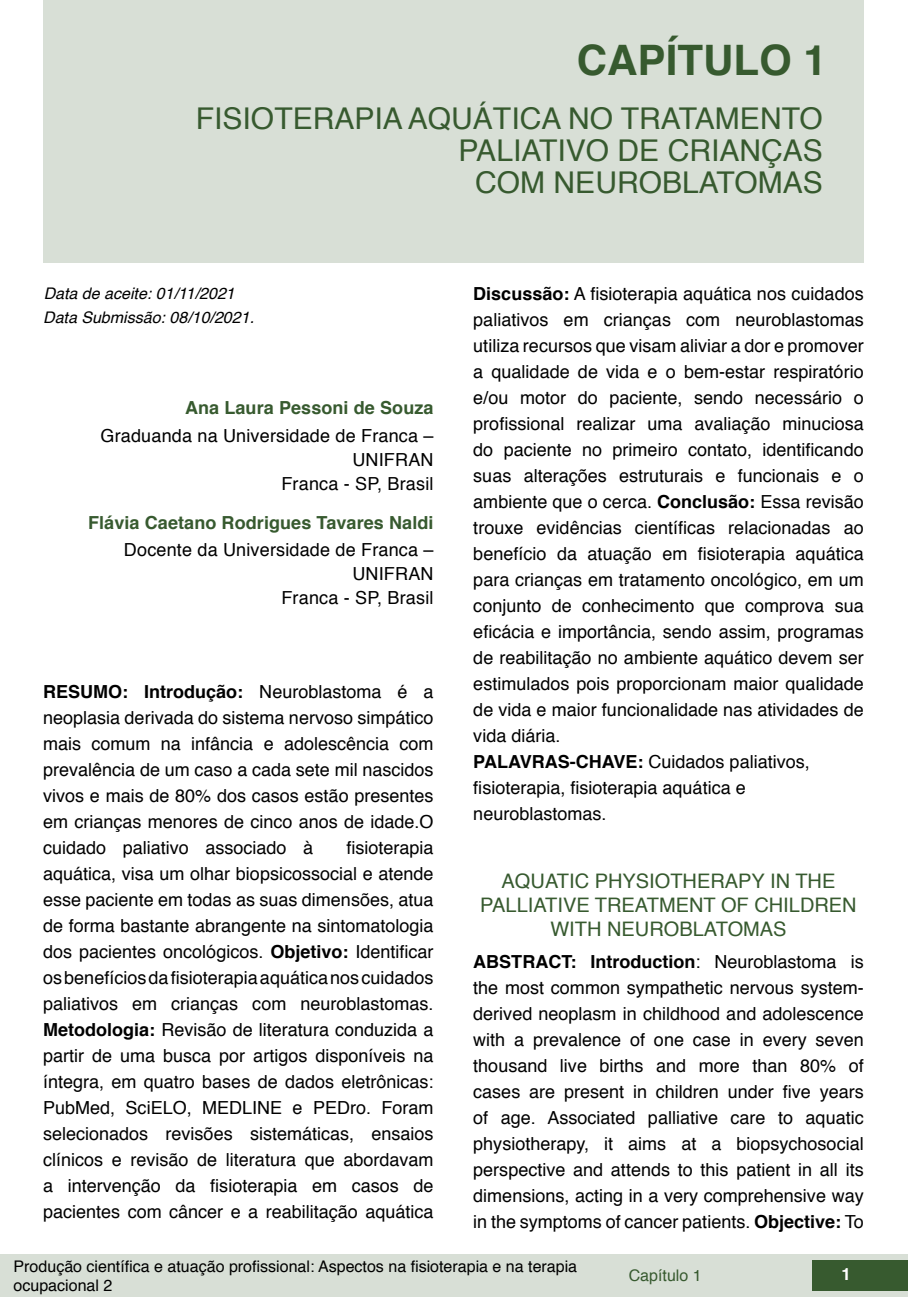
<style>
.page{position:relative;width:908px;height:1304px;background:#fff}
.page>*{position:absolute;margin:0;border:0;box-sizing:border-box;transform-origin:0 0}
.t1{font:700 42px "Helvetica";color:#375a2f}
.t2{font:30px/32px "Helvetica";color:#375a2f;text-align:right}
.t3{font:20px/24px "Helvetica";color:#375a2f;text-align:center}
.t4{font:18px/26px "Helvetica";color:#000;text-align:justify}
.t5{font:700 18px "Helvetica";letter-spacing:.005em;color:#375a2f}
.t6{font:700 16.8px "Helvetica";color:#fff}
.t7{font:16px/18.2px "Helvetica";color:#000}
.t8{font:italic 16px "Helvetica";color:#000}
.t9{font:16px "Helvetica";color:#375a2f}
.s1{font-weight:700}
</style>
<div class="page">
<div style="left:0;top:1254px;width:906px;height:43px;background:#d8dfd6"></div>
<div style="left:812px;top:1261px;width:95px;height:30px;background:#375a2f"></div>
<div style="left:44px;top:0;width:819px;height:263px;background:#d8dfd6"></div>
<h1 class="t1" style="left:576px;top:26px;width:251px">CAPÍTULO 1</h1>
<h2 class="t2" style="left:196px;top:104px;width:628px">FISIOTERAPIA AQUÁTICA NO TRATAMENTO<br>PALIATIVO DE CRIANÇAS<br>COM NEUROBLATOMAS</h2>
<p class="t8" style="left:44px;top:280px;width:192px">Data de aceite: 01/11/2021</p>
<p class="t8" style="left:43px;top:305px;width:212px">Data Submissão: 08/10/2021.</p>
<p class="t5" style="left:185px;top:393px;width:250px">Ana Laura Pessoni de Souza</p>
<p class="t4" style="left:100px;top:424px;width:334px;line-height:24px;text-align:right">Graduanda na Universidade de Franca –<br>UNIFRAN<br>Franca - SP, Brasil</p>
<p class="t5" style="left:88px;top:508px;width:347px">Flávia Caetano Rodrigues Tavares Naldi</p>
<p class="t4" style="left:124px;top:538px;width:311px;line-height:24px;text-align:right">Docente da Universidade de Franca –<br>UNIFRAN<br>Franca - SP, Brasil</p>
<p class="t4" style="left:43px;top:679px;width:392px"><span class="s1">RESUMO: Introdução:</span> Neuroblastoma é a neoplasia derivada do sistema nervoso simpático mais comum na infância e adolescência com prevalência de um caso a cada sete mil nascidos vivos e mais de 80% dos casos estão presentes em crianças menores de cinco anos de idade.O cuidado paliativo associado à</p>
<p class="t4" style="left:43px;top:835px;width:392px;text-indent:303px">fisioterapia aquática, visa um olhar biopsicossocial e atende esse paciente em todas as suas dimensões, atua de forma bastante abrangente na sintomatologia dos pacientes oncológicos. <span class="s1">Objetivo:</span> Identificar os benefícios da fisioterapia aquática nos cuidados paliativos em crianças com neuroblastomas.<br><span class="s1">Metodologia:</span> Revisão de literatura conduzida a partir de uma busca por artigos disponíveis na íntegra, em quatro bases de dados eletrônicas:<br>PubMed, SciELO, MEDLINE e PEDro. Foram selecionados revisões sistemáticas, ensaios clínicos e revisão de literatura que abordavam a intervenção da fisioterapia em casos de pacientes com câncer e a reabilitação aquática</p>
<p class="t4" style="left:473px;top:281px;width:392px;text-align:left"><span class="s1">Discussão:</span> A fisioterapia aquática nos cuidados paliativos em crianças com neuroblastomas utiliza recursos que visam aliviar a dor e promover a qualidade de vida e o bem-estar respiratório e/ou motor do paciente, sendo necessário o profissional realizar uma avaliação minuciosa do paciente no primeiro contato, identificando suas alterações estruturais e funcionais e o ambiente que o cerca. <span class="s1">Conclusão:</span> Essa revisão trouxe evidências científicas relacionadas ao benefício da atuação em fisioterapia aquática para crianças em tratamento oncológico, em um conjunto de conhecimento que comprova sua eficácia e importância, sendo assim, programas de reabilitação no ambiente aquático devem ser estimulados pois proporcionam maior qualidade de vida e maior funcionalidade nas atividades de vida diária.<br><span class="s1">PALAVRAS-CHAVE:</span> Cuidados paliativos, fisioterapia, fisioterapia aquática e neuroblastomas.</p>
<p class="t3" style="left:480px;top:870px;width:378px">AQUATIC PHYSIOTHERAPY IN THE<br>PALLIATIVE TREATMENT OF CHILDREN<br>WITH NEUROBLATOMAS</p>
<p class="t4" style="left:473px;top:949px;width:392px"><span class="s1">ABSTRACT: Introduction</span>: Neuroblastoma is the most common sympathetic nervous system&shy;derived neoplasm in childhood and adolescence with a prevalence of one case in every seven thousand live births and more than 80% of cases are present in children under five years of age. Associated palliative care to aquatic physiotherapy, it aims at a biopsychosocial perspective and attends to this patient in all its dimensions, acting in a very comprehensive way in the symptoms of cancer patients. <span class="s1">Objective:</span> To</p>
<p class="t7" style="left:14px;top:1258px;width:565px">Produção científica e atuação profissional: Aspectos na fisioterapia e na terapia ocupacional 2</p>
<p class="t9" style="left:628px;top:1263px;width:74px">Capítulo 1</p>
<p class="t6" style="left:841px;top:1261px;width:11px">1</p>
</div>
